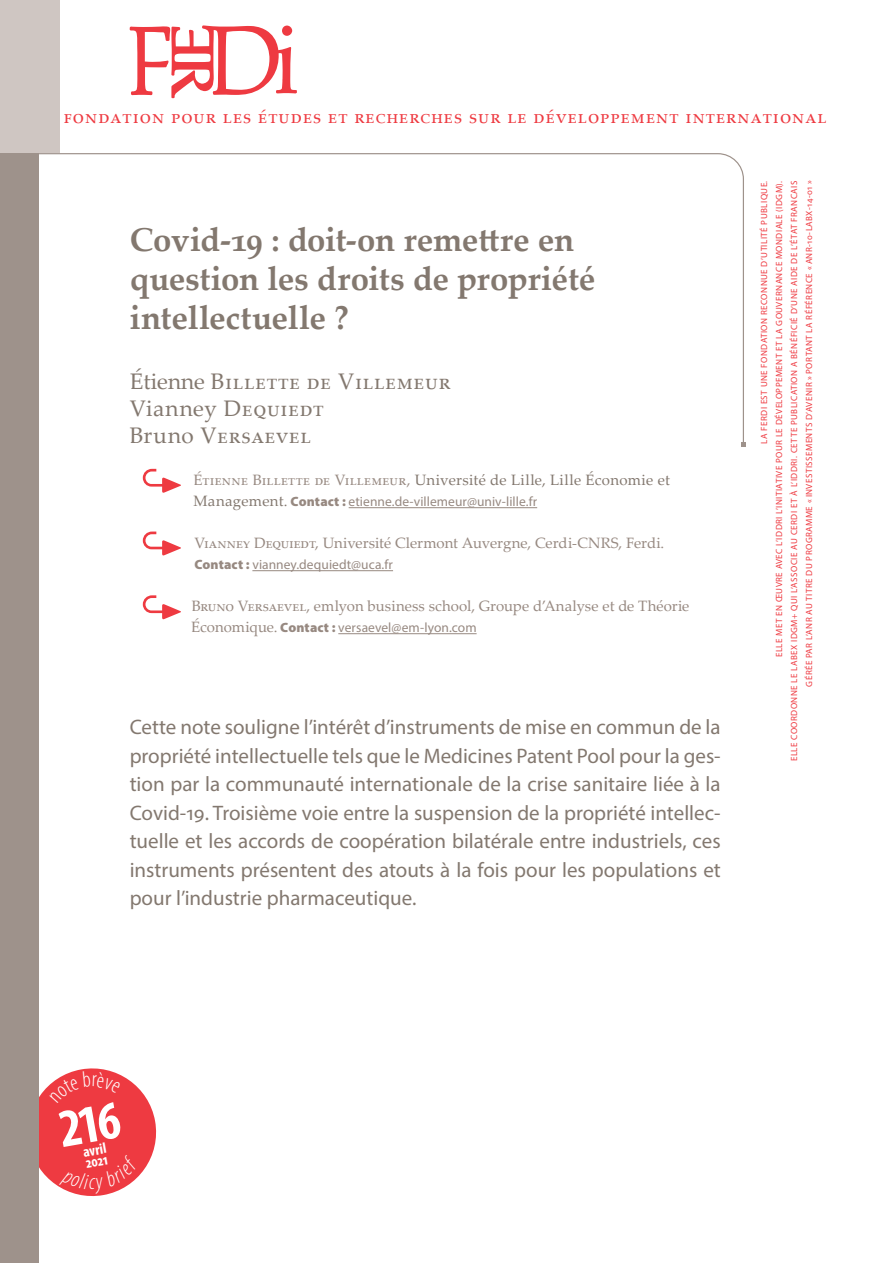
<style>
.page{position:relative;width:893px;height:1263px;background:#fff}
.page>*{position:absolute;margin:0;border:0;box-sizing:border-box;transform-origin:0 0}
.Titre_f{font:700 33px/39px "Palatino Linotype";letter-spacing:-.01em;color:#83786f}
.Auteurs{font:22.5px "Palatino Linotype";letter-spacing:.03em;color:#83786f}
.Auteurs-2{font:22.5px "Palatino Linotype";color:#83786f}
.Début_texte{font:21px/28.5px "Myriad Pro";color:#83786f;text-align:justify}
.t1{font:19.5px "Palatino Linotype";letter-spacing:.05em;color:#ee3a41}
.Bio_auteurs{font:15px "Palatino Linotype";color:#978981}
.Bio_auteurs-2{font:15px "Palatino Linotype";letter-spacing:.015em;color:#83786f}
.t2{font:700 condensed 15px/12px "Myriad Pro";color:#fff}
.Bio_auteurs-3{font:13.5px "Myriad Pro";letter-spacing:.005em;color:#978981}
.t3{font:9px/15px "Myriad Pro";letter-spacing:.05em;color:#ee3a41;text-align:right}
.s1{color:#978981}
.s2{font-family:"Palatino Linotype";font-size:15px;color:#83786f}
.s3{font-weight:900}
.s4{font-family:"Palatino Linotype";font-size:15px}
</style>
<div class="page">
<svg style="left:130px;top:25px;width:167px;height:73px"></svg>
<div style="left:0;top:0;width:60px;height:153px;background:#cfc6c2"></div>
<hr style="left:349px;top:507px;width:188px;height:1px;background:#978981">
<hr style="left:252px;top:570px;width:141px;height:1px;background:#978981">
<hr style="left:338px;top:633px;width:139px;height:1px;background:#978981">
<svg style="left:143px;top:469px;width:38px;height:24px"></svg>
<svg style="left:143px;top:531px;width:38px;height:24px"></svg>
<svg style="left:143px;top:595px;width:38px;height:24px"></svg>
<div style="left:0;top:153px;width:38px;height:1110px;background:#9e928b"></div>
<svg style="left:38px;top:153px;width:706px;height:293px"></svg>
<svg style="left:741px;top:442px;width:5px;height:5px"></svg>
<svg style="left:38px;top:1063px;width:119px;height:138px"></svg>
<p class="t1" style="left:64px;top:103px;width:764px">fondation pour les études et recherches sur le développement international</p>
<p class="Titre_f" style="left:130px;top:219px;width:467px">Covid-19 : doit-on remettre en question les droits de propriété intellectuelle ?</p>
<p class="Auteurs-2" style="left:130px;top:365px;width:320px">Étienne Billette de Villemeur</p>
<p class="Auteurs" style="left:130px;top:392px;width:196px">Vianney Dequiedt</p>
<p class="Auteurs" style="left:130px;top:419px;width:183px">Bruno Versaevel</p>
<p class="Bio_auteurs-2" style="left:193px;top:470px;width:478px"><span class="s1">Étienne Billette de Villemeur,</span> Université de Lille, Lille Économie et</p>
<p class="Bio_auteurs-3" style="left:193px;top:493px;width:345px"><span class="s2">Management.</span> <span class="s3">Contact :</span> etienne.de-villemeur@univ-lille.fr</p>
<p class="Bio_auteurs" style="left:194px;top:533px;width:471px">Vianney Dequiedt, Université Clermont Auvergne, Cerdi-CNRS, Ferdi.</p>
<p class="Bio_auteurs-3" style="left:194px;top:556px;width:200px"><span class="s3">Contact :</span> vianney.dequiedt@uca.fr</p>
<p class="Bio_auteurs" style="left:192px;top:596px;width:499px">Bruno Versaevel, emlyon business school, Groupe d’Analyse et de Théorie</p>
<p class="Bio_auteurs-3" style="left:191px;top:619px;width:287px"><span class="s4">Économique.</span> <span class="s3">Contact :</span> versaevel@em-lyon.com</p>
<p class="Début_texte" style="left:130px;top:713px;width:593px">Cette note souligne l’intérêt d’instruments de mise en commun de la propriété intellectuelle tels que le Medicines Patent Pool pour la ges&shy;tion par la communauté internationale de la crise sanitaire liée à la Covid-19. Troisième voie entre la suspension de la propriété intellec&shy;tuelle et les accords de coopération bilatérale entre industriels, ces instruments présentent des atouts à la fois pour les populations et pour l’industrie pharmaceutique.</p>
<p class="t3" style="left:756px;top:761px;width:582px;rotate:-90deg">LA FERDI EST UNE FONDATION RECONNUE D’UTILITÉ PUBLIQUE.<br>ELLE MET EN ŒUVRE AVEC L’IDDRI L’INITIATIVE POUR LE DÉVELOPPEMENT ET LA GOUVERNANCE MONDIALE (IDGM).<br>ELLE COORDONNE LE LABEX IDGM+ QUI L’ASSOCIE AU CERDI ET À L’IDDRI. CETTE PUBLICATION A BÉNÉFICIÉ D’UNE AIDE DE L’ÉTAT FRANCAIS GÉRÉE PAR L’ANR AU TITRE DU PROGRAMME « INVESTISSEMENTS D’AVENIR » PORTANT LA RÉFÉRENCE « ANR-10-LABX-14-01 »</p>
<p class="t2" style="left:82px;top:1145px;width:25px;rotate:-10deg">avril<br>2021</p>
</div>
